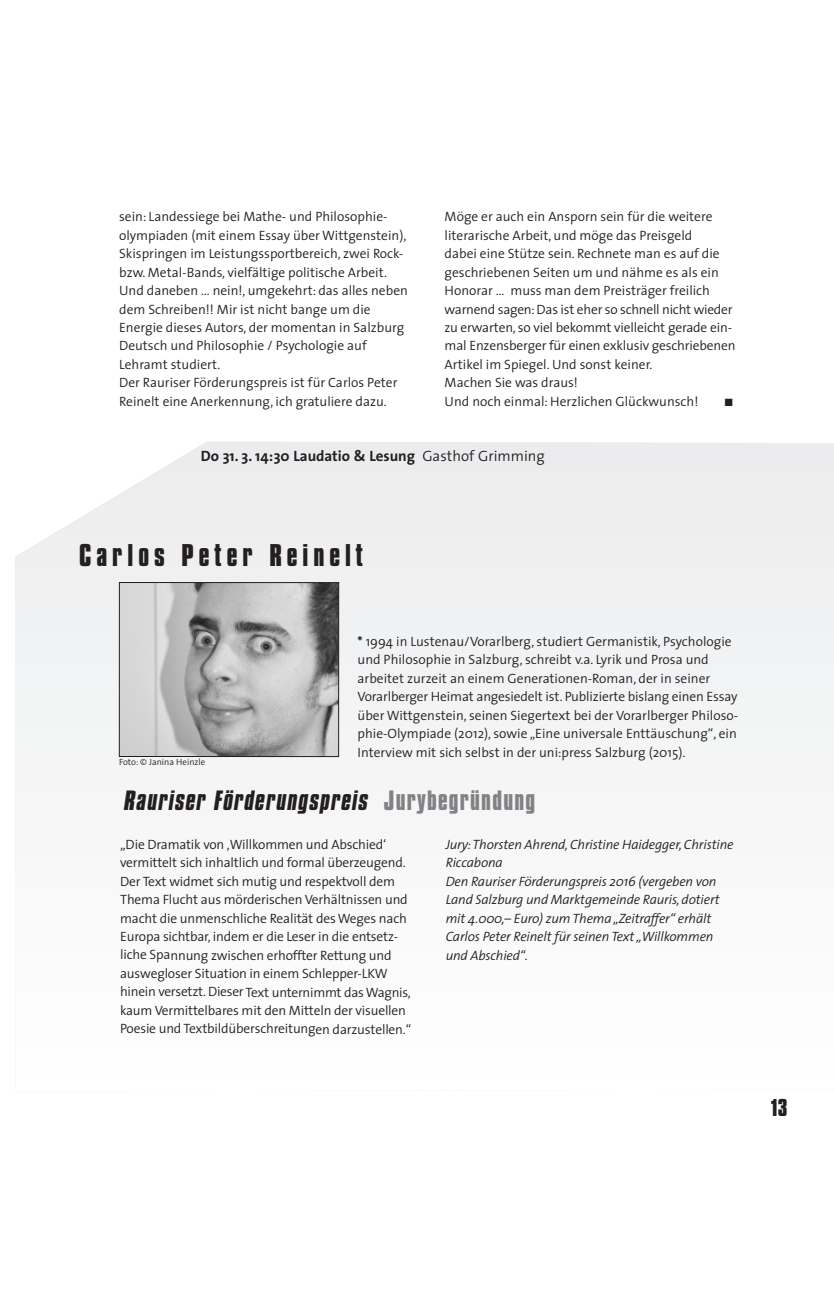
<style>
.page{position:relative;width:834px;height:1289px;background:#fff}
.page>*{position:absolute;margin:0;border:0;box-sizing:border-box;transform-origin:0 0}
.t1{font:700 27px "Compacta";letter-spacing:.185em;color:#231f20}
.t2{font:italic 700 24px "Compacta";letter-spacing:.05em;color:#231f20}
.t3{font:700 21px "Compacta";color:#231f20}
.t4{font:700 15px "The Sans";color:#231f20}
.t5{font:300 13.5px/18.5px "The Sans";color:#231f20}
.t6{font:italic 300 13.5px/18.5px "The Sans";letter-spacing:-.01em;color:#231f20}
.t7{font:10.5px "Zapf Dingbats ITC";color:#231f20}
.t8{font:300 9px "The Sans";color:#231f20}
.s1{font-weight:300}
.s2{font-weight:700}
.s3{font-style:normal;color:#808285}
</style>
<div class="page">
<div style="left:15px;top:441px;width:818px;height:384px;background:#f1f2f3"></div>
<img style="left:121px;top:584px;width:216px;height:170px">
<div style="left:119px;top:582px;width:220px;height:174px;border:1px solid #231f20"></div>
<p class="t5" style="left:119px;top:209px;width:290px">sein: Landessiege bei Mathe- und Philosophie&shy;olympiaden (mit einem Essay über Wittgenstein), Skispringen im Leistungssportbereich, zwei Rock&shy;bzw. Metal-Bands, vielfältige politische Arbeit.<br>Und daneben … nein!, umgekehrt: das alles neben dem Schreiben!! Mir ist nicht bange um die Energie dieses Autors, der momentan in Salzburg Deutsch und Philosophie / Psychologie auf Lehramt studiert.<br>Der Rauriser Förderungspreis ist für Carlos Peter Reinelt eine Anerkennung, ich gratuliere dazu.</p>
<p class="t5" style="left:444px;top:209px;width:292px">Möge er auch ein Ansporn sein für die weitere literarische Arbeit, und möge das Preisgeld<br>dabei eine Stütze sein. Rechnete man es auf die geschriebenen Seiten um und nähme es als ein Honorar … muss man dem Preisträger freilich warnend sagen:Das ist eher so schnell nicht wieder zu erwarten, so viel bekommt vielleicht gerade ein - mal Enzensberger für einen exklusiv geschriebenen Artikel im Spiegel. Und sonst keiner.<br>Machen Sie was draus!<br>Und noch einmal: Herzlichen Glückwunsch!</p>
<p class="t7" style="left:724px;top:397px;width:9px">■</p>
<p class="t4" style="left:201px;top:450px;width:345px">Do 31. 3. 14:30 Laudatio &amp; Lesung <span class="s1">Gasthof Grimming</span></p>
<h1 class="t1" style="left:79px;top:544px;width:285px">Carlos Peter Reinelt</h1>
<p class="t8" style="left:119px;top:759px;width:88px">Foto: © Janina Heinzle</p>
<p class="t5" style="left:357px;top:633px;width:382px"><span class="s2">*</span> 1994 in Lustenau/Vorarlberg, studiert Germanistik, Psychologie und Philosophie in Salzburg, schreibt v.a. Lyrik und Prosa und arbeitet zurzeit an einem Generationen-Roman, der in seiner Vorarlberger Heimat angesiedelt ist. Publizierte bislang einen Essay über Wittgenstein, seinen Siegertext bei der Vorarlberger Philoso&shy;phie-Olympiade (2012), sowie „Eine universale Enttäuschung“, ein Interview mit sich selbst in der uni:press Salzburg (2015).</p>
<h2 class="t2" style="left:124px;top:791px;width:412px">Rauriser Förderungspreis <span class="s3">Jurybegründung</span></h2>
<p class="t5" style="left:120px;top:836px;width:293px">„Die Dramatik von ,Willkommen und Abschied‘ vermittelt sich inhaltlich und formal überzeugend.<br>Der Text widmet sich mutig und respektvoll dem Thema Flucht aus mörderischen Verhältnissen und macht die unmenschliche Realität des Weges nach Europa sichtbar, indem er die Leser in die entsetz&shy;liche Spannung zwischen erhoffter Rettung und auswegloser Situation in einem Schlepper-LKW hinein versetzt. Dieser Text unternimmt dasWagnis, kaum Vermittelbares mit den Mitteln der visuellen Poesie und Textbildüberschreitungen darzustellen.“</p>
<p class="t6" style="left:445px;top:836px;width:289px">Jury:Thorsten Ahrend, Christine Haidegger, Christine Riccabona<br>Den Rauriser Förderungspreis 2016 (vergeben von Land Salzburg und Marktgemeinde Rauris, dotiert mit 4.000,– Euro) zum Thema„Zeitraffer“ erhält Carlos Peter Reinelt für seinen Text „Willkommen und Abschied“.</p>
<h3 class="t3" style="left:770px;top:1098px;width:18px">13</h3>
</div>
